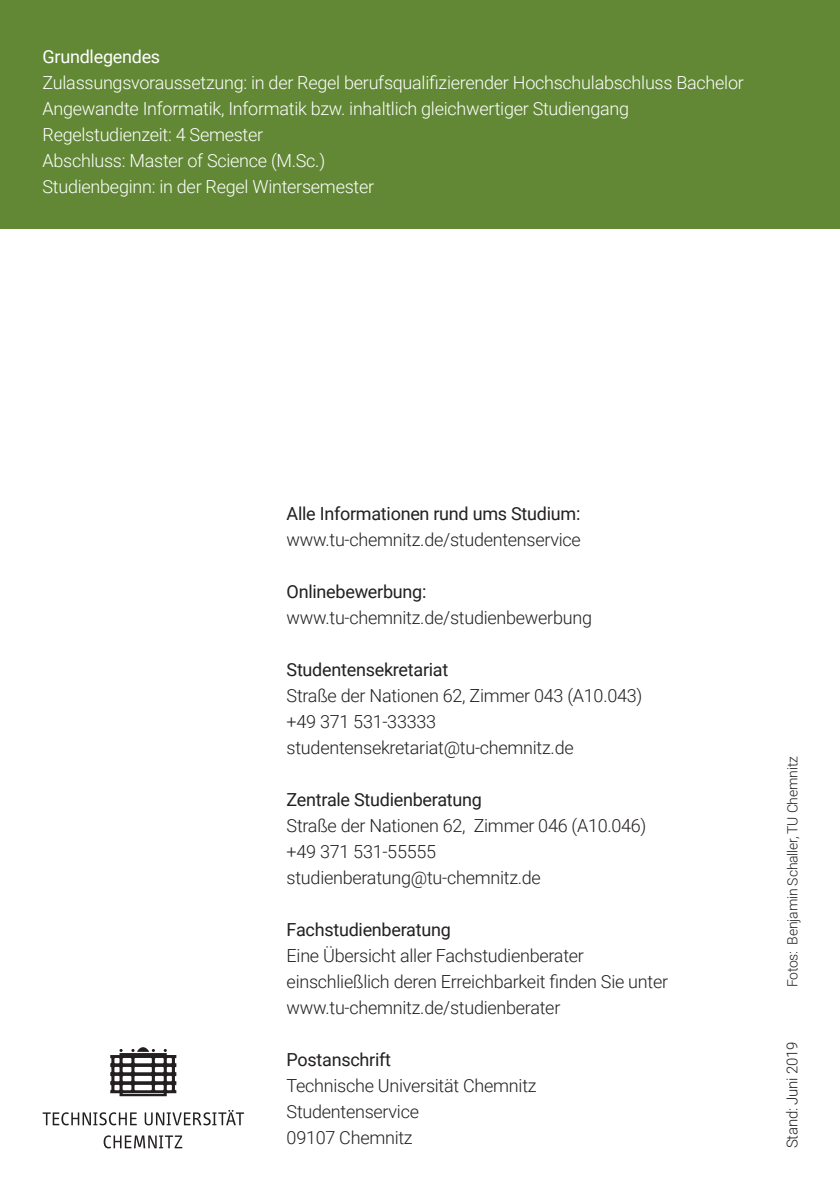
<style>
.page{position:relative;width:840px;height:1191px;background:#fff}
.page>*{position:absolute;margin:0;border:0;box-sizing:border-box;transform-origin:0 0}
.Cover_Mengentext{font:300 18px "Roboto";letter-spacing:-.015em;color:#231f20}
.Grundlegendes_Mengen{font:300 18px "Roboto";letter-spacing:-.015em;color:#fff}
.Cover_Mengentext-2{font:18px "Roboto";letter-spacing:-.015em;color:#231f20}
.Grundlegendes{font:18px "Roboto";letter-spacing:-.015em;color:#fff}
.Marginalien{font:300 15px "Roboto";letter-spacing:-.015em;color:#231f20}
.Marginalien-2{font:300 14px "Roboto";letter-spacing:-.015em;color:#231f20}
</style>
<div class="page">
<div style="left:0;top:0;width:839px;height:229px;background:#628835"></div>
<svg style="left:110px;top:1047px;width:66px;height:49px"></svg>
<svg style="left:104px;top:1135px;width:78px;height:13px"></svg>
<svg style="left:43px;top:1110px;width:201px;height:15px"></svg>
<p class="Grundlegendes" style="left:43px;top:44px;width:119px">Grundlegendes</p>
<p class="Grundlegendes_Mengen" style="left:43px;top:70px;width:702px">Zulassungsvoraussetzung: in der Regel berufsqualifizierender Hochschulabschluss Bachelor</p>
<p class="Grundlegendes_Mengen" style="left:43px;top:96px;width:587px">Angewandte Informatik, Informatik bzw. inhaltlich gleichwertiger Studiengang</p>
<p class="Grundlegendes_Mengen" style="left:43px;top:122px;width:222px">Regelstudienzeit: 4 Semester</p>
<p class="Grundlegendes_Mengen" style="left:43px;top:148px;width:284px">Abschluss: Master of Science (M.Sc.)</p>
<p class="Grundlegendes_Mengen" style="left:43px;top:174px;width:333px">Studienbeginn: in der Regel Wintersemester</p>
<p class="Cover_Mengentext-2" style="left:286px;top:501px;width:295px">Alle Informationen rund ums Studium:</p>
<p class="Cover_Mengentext" style="left:286px;top:527px;width:295px">www.tu-chemnitz.de/studentenservice</p>
<p class="Cover_Mengentext-2" style="left:286px;top:579px;width:141px">Onlinebewerbung:</p>
<p class="Cover_Mengentext" style="left:286px;top:605px;width:307px">www.tu-chemnitz.de/studienbewerbung</p>
<p class="Cover_Mengentext-2" style="left:286px;top:657px;width:163px">Studentensekretariat</p>
<p class="Cover_Mengentext" style="left:286px;top:683px;width:357px">Straße der Nationen 62, Zimmer 043 (A10.043)</p>
<p class="Cover_Mengentext" style="left:286px;top:709px;width:151px">+49 371 531-33333</p>
<p class="Cover_Mengentext" style="left:286px;top:735px;width:288px">studentensekretariat@tu-chemnitz.de</p>
<p class="Cover_Mengentext-2" style="left:286px;top:787px;width:197px">Zentrale Studienberatung</p>
<p class="Cover_Mengentext" style="left:286px;top:813px;width:361px">Straße der Nationen 62, Zimmer 046 (A10.046)</p>
<p class="Cover_Mengentext" style="left:286px;top:839px;width:151px">+49 371 531-55555</p>
<p class="Cover_Mengentext" style="left:286px;top:865px;width:256px">studienberatung@tu-chemnitz.de</p>
<p class="Cover_Mengentext-2" style="left:286px;top:917px;width:166px">Fachstudienberatung</p>
<p class="Cover_Mengentext" style="left:286px;top:943px;width:298px">Eine Übersicht aller Fachstudienberater</p>
<p class="Cover_Mengentext" style="left:286px;top:969px;width:383px">einschließlich deren Erreichbarkeit finden Sie unter</p>
<p class="Cover_Mengentext" style="left:286px;top:995px;width:275px">www.tu-chemnitz.de/studienberater</p>
<p class="Cover_Mengentext-2" style="left:286px;top:1047px;width:106px">Postanschrift</p>
<p class="Cover_Mengentext" style="left:286px;top:1073px;width:251px">Technische Universität Chemnitz</p>
<p class="Cover_Mengentext" style="left:286px;top:1099px;width:134px">Studentenservice</p>
<p class="Cover_Mengentext" style="left:286px;top:1125px;width:127px">09107 Chemnitz</p>
<p class="Marginalien-2" style="left:782px;top:987px;width:233px;rotate:-90deg">Fotos: Benjamin Schaller, TU Chemnitz</p>
<p class="Marginalien" style="left:781px;top:1148px;width:108px;rotate:-90deg">Stand: Juni 2019</p>
</div>
